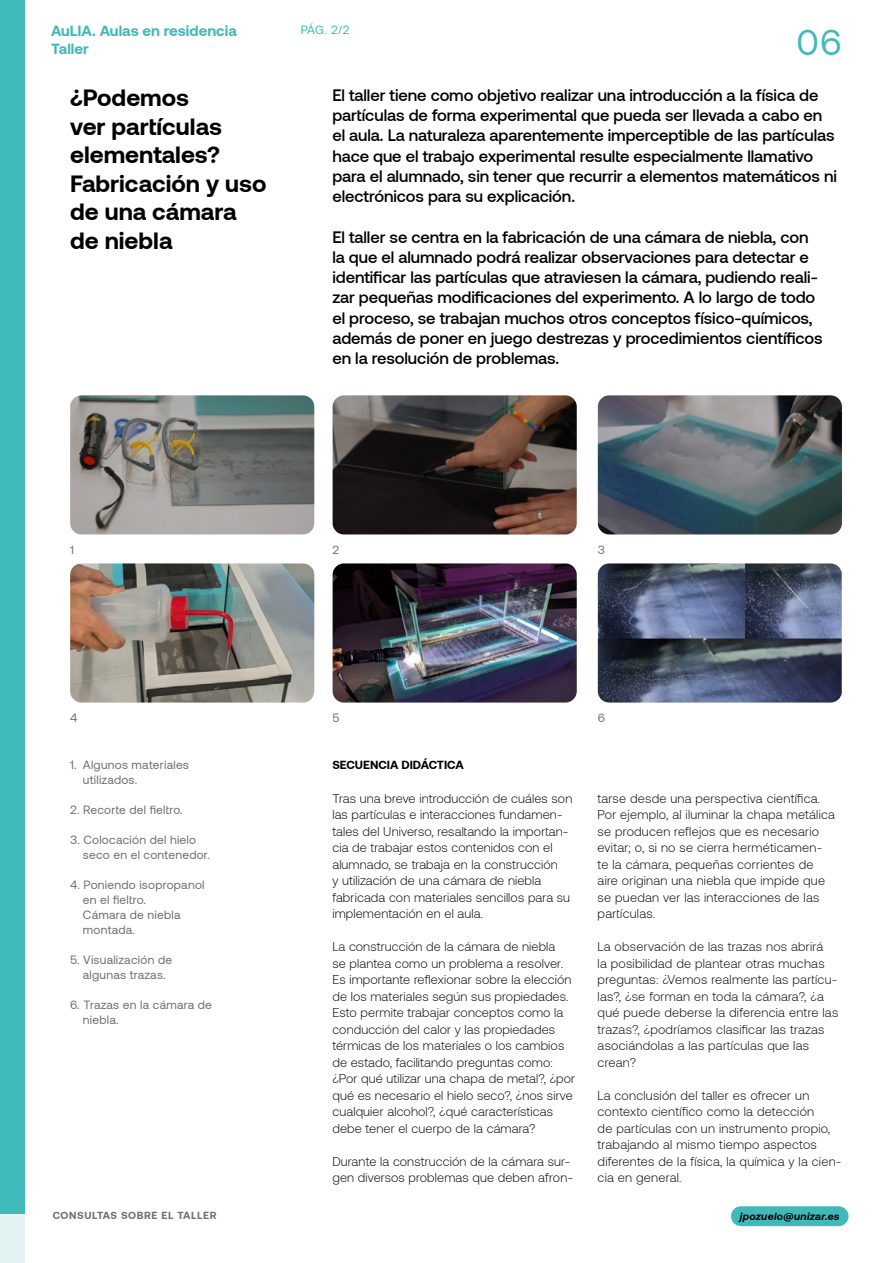
<style>
.page{position:relative;width:893px;height:1263px;background:#fff}
.page>*{position:absolute;margin:0;border:0;box-sizing:border-box;transform-origin:0 0}
.t1{font:36px "Aeonik";color:#40b9bb}
.t2{font:700 24px/28.5px "Aeonik";color:#000}
.t3{font:500 16.5px/20.2px "Aeonik";letter-spacing:-.005em;color:#000}
.t4{font:700 15px "Aeonik";color:#40b9bb}
.t5{font:300 12.75px/16.5px "Aeonik";letter-spacing:.01em;color:#000}
.t6{font:12px/15px "Aeonik";letter-spacing:.02em;color:#706f6f}
.t7{font:700 12px "Aeonik";color:#000}
.t8{font:12px "Aeonik";color:#40b9bb}
.t9{font:700 10.5px "Aeonik";letter-spacing:.06em;color:#706f6f}
.t10{font:italic 700 10.5px "Aeonik";letter-spacing:.03em;color:#000}
</style>
<div class="page">
<img style="left:70px;top:395px;width:244px;height:139px">
<img style="left:70px;top:563px;width:244px;height:139px">
<img style="left:598px;top:395px;width:244px;height:139px">
<img style="left:598px;top:563px;width:244px;height:139px">
<img style="left:333px;top:395px;width:244px;height:139px">
<img style="left:333px;top:563px;width:244px;height:139px">
<div style="left:0;top:0;width:24px;height:330px;background:#40b9bb"></div>
<div style="left:0;top:317px;width:24px;height:897px;background:#40b9bb"></div>
<div style="left:0;top:1214px;width:24px;height:49px;background:#e3f2f3"></div>
<div style="left:731px;top:1206px;width:117px;height:20px;background:#40b9bb;border-radius:10px"></div>
<p class="t4" style="left:51px;top:22px;width:187px">AuLIA. Aulas en residencia</p>
<p class="t8" style="left:301px;top:23px;width:50px">PÁG. 2/2</p>
<p class="t4" style="left:51px;top:40px;width:39px">Taller</p>
<h1 class="t1" style="left:797px;top:23px;width:47px">06</h1>
<h2 class="t2" style="left:70px;top:83px;width:198px">¿Podemos<br>ver partículas elementales?<br>Fabricación y uso de una cámara de niebla</h2>
<p class="t3" style="left:332px;top:85px;width:506px">El taller tiene como objetivo realizar una introducción a la física de partículas de forma experimental que pueda ser llevada a cabo en el aula. La naturaleza aparentemente imperceptible de las partículas hace que el trabajo experimental resulte especialmente llamativo para el alumnado, sin tener que recurrir a elementos matemáticos ni electrónicos para su explicación.</p>
<p class="t3" style="left:332px;top:227px;width:492px">El taller se centra en la fabricación de una cámara de niebla, con la que el alumnado podrá realizar observaciones para detectar e identificar las partículas que atraviesen la cámara, pudiendo reali&shy;zar pequeñas modificaciones del experimento. A lo largo de todo el proceso, se trabajan muchos otros conceptos físico-químicos, además de poner en juego destrezas y procedimientos científicos en la resolución de problemas.</p>
<p class="t6" style="left:70px;top:542px;width:5px">1</p>
<p class="t6" style="left:333px;top:542px;width:8px">2</p>
<p class="t6" style="left:598px;top:542px;width:9px">3</p>
<p class="t6" style="left:70px;top:710px;width:9px">4</p>
<p class="t6" style="left:333px;top:710px;width:9px">5</p>
<p class="t6" style="left:70px;top:757px;width:120px">1. Algunos materiales</p>
<p class="t7" style="left:332px;top:758px;width:133px">SECUENCIA DIDÁCTICA</p>
<p class="t6" style="left:83px;top:772px;width:56px">utilizados.</p>
<p class="t6" style="left:70px;top:802px;width:114px">2. Recorte del fieltro.</p>
<p class="t6" style="left:83px;top:832px;width:129px;text-indent:-13px">3. Colocación del hielo seco en el contenedor.</p>
<p class="t6" style="left:83px;top:877px;width:123px;text-indent:-13px">4. Poniendo isopropanol en el fieltro.<br>Cámara de niebla montada.</p>
<p class="t6" style="left:70px;top:952px;width:103px;text-align:center">5. Visualización de algunas trazas.</p>
<p class="t6" style="left:83px;top:997px;width:131px;text-indent:-13px">6. Trazas en la cámara de niebla.</p>
<p class="t5" style="left:332px;top:790px;width:241px">Tras una breve introducción de cuáles son las partículas e interacciones fundamen&shy;tales del Universo, resaltando la importan&shy;cia de trabajar estos contenidos con el alumnado, se trabaja en la construcción<br>y utilización de una cámara de niebla fabricada con materiales sencillos para su implementación en el aula.</p>
<p class="t5" style="left:332px;top:938px;width:244px">La construcción de la cámara de niebla<br>se plantea como un problema a resolver.<br>Es importante reflexionar sobre la elección de los materiales según sus propiedades.<br>Esto permite trabajar conceptos como la conducción del calor y las propiedades térmicas de los materiales o los cambios de estado, facilitando preguntas como: ¿Por qué utilizar una chapa de metal?, ¿por qué es necesario el hielo seco?, ¿nos sirve cualquier alcohol?, ¿qué características debe tener el cuerpo de la cámara?</p>
<p class="t5" style="left:332px;top:1153px;width:242px">Durante la construcción de la cámara sur&shy;gen diversos problemas que deben afron-</p>
<p class="t6" style="left:598px;top:710px;width:9px">6</p>
<p class="t5" style="left:598px;top:790px;width:239px">tarse desde una perspectiva científica.<br>Por ejemplo, al iluminar la chapa metálica se producen reflejos que es necesario evitar; o, si no se cierra herméticamen&shy;te la cámara, pequeñas corrientes de aire originan una niebla que impide que se puedan ver las interacciones de las partículas.</p>
<p class="t5" style="left:598px;top:938px;width:242px">La observación de las trazas nos abrirá<br>la posibilidad de plantear otras muchas preguntas: ¿Vemos realmente las partícu&shy;las?, ¿se forman en toda la cámara?, ¿a qué puede deberse la diferencia entre las trazas?, ¿podríamos clasificar las trazas asociándolas a las partículas que las crean?</p>
<p class="t5" style="left:598px;top:1087px;width:245px">La conclusión del taller es ofrecer un contexto científico como la detección<br>de partículas con un instrumento propio, trabajando al mismo tiempo aspectos diferentes de la física, la química y la cien&shy;cia en general.</p>
<p class="t9" style="left:53px;top:1209px;width:165px">CONSULTAS SOBRE EL TALLER</p>
<p class="t10" style="left:740px;top:1210px;width:101px">jpozuelo@unizar.es</p>
</div>
